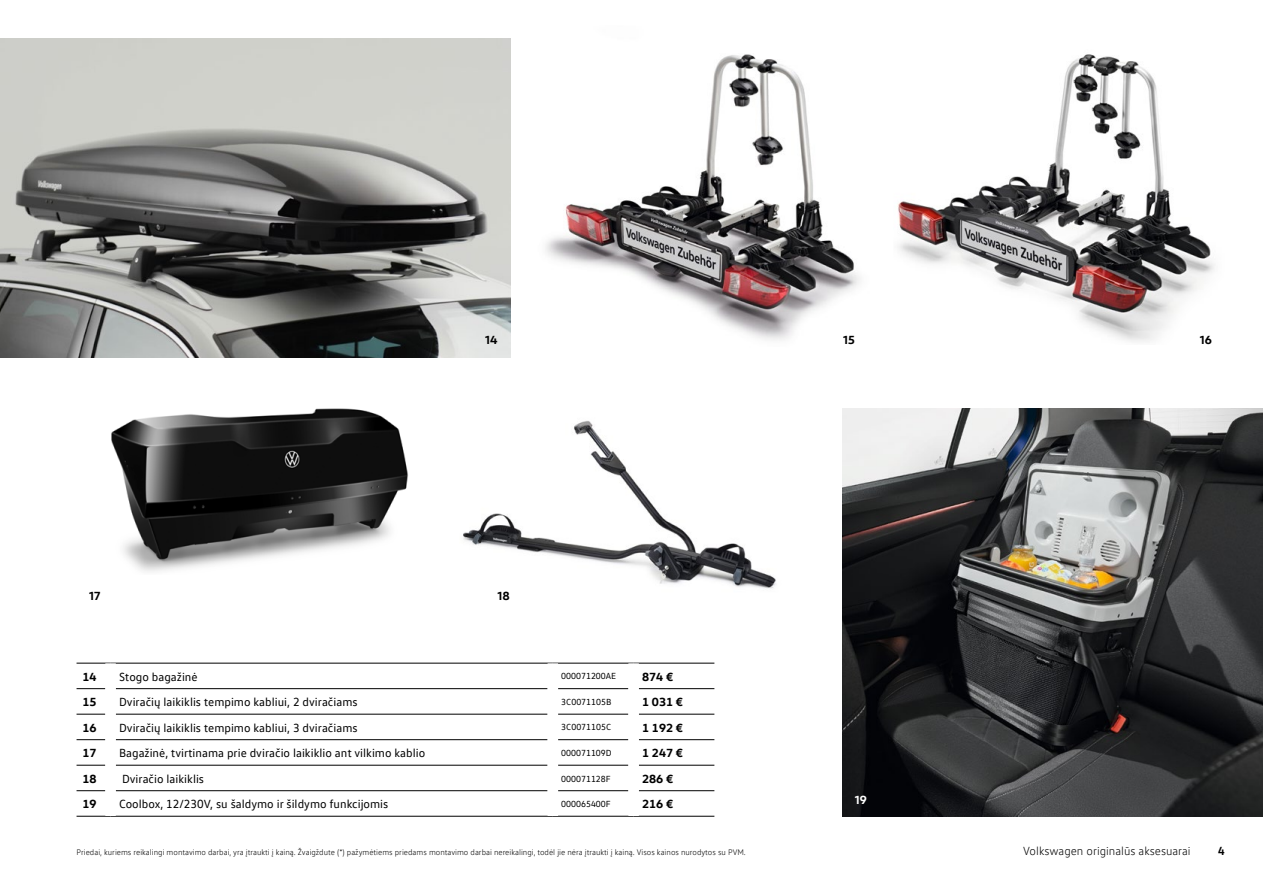
<style>
.page{position:relative;width:1263px;height:893px;background:#fff}
.page>*{position:absolute;margin:0;border:0;box-sizing:border-box;transform-origin:0 0}
.apraksts{font:12px "VW Text";color:#000}
.cena_NR{font:700 12px "VW Head";color:#000}
.t1{font:300 12px "VW Text";color:#000}
.Bildnummer_8pt_Bold{font:700 12px "VW Head";letter-spacing:.01em;color:#000}
.Bildnummer_8pt_Bold-2{font:700 12px "VW Head";color:#fff}
.t2{font:700 12px "VW Text";color:#000}
.KODS{font:9px "VW Text";color:#000}
.t3{font:300 8.25px "VW Text";color:#000}
</style>
<div class="page">
<hr style="left:77px;top:663px;width:34px;height:1px;background:#000">
<hr style="left:116px;top:688px;width:432px;height:1px;background:#000">
<hr style="left:558px;top:688px;width:70px;height:1px;background:#000">
<hr style="left:639px;top:688px;width:75px;height:1px;background:#000">
<svg style="left:77px;top:688px;width:28px;height:1px"></svg>
<svg style="left:77px;top:714px;width:28px;height:1px"></svg>
<hr style="left:116px;top:714px;width:432px;height:1px;background:#000">
<hr style="left:558px;top:714px;width:70px;height:1px;background:#000">
<hr style="left:639px;top:714px;width:75px;height:1px;background:#000">
<svg style="left:77px;top:739px;width:28px;height:1px"></svg>
<hr style="left:116px;top:739px;width:432px;height:1px;background:#000">
<hr style="left:558px;top:739px;width:70px;height:1px;background:#000">
<hr style="left:639px;top:739px;width:75px;height:1px;background:#000">
<svg style="left:77px;top:765px;width:28px;height:1px"></svg>
<hr style="left:116px;top:765px;width:432px;height:1px;background:#000">
<hr style="left:558px;top:765px;width:70px;height:1px;background:#000">
<hr style="left:639px;top:765px;width:75px;height:1px;background:#000">
<svg style="left:77px;top:790px;width:28px;height:1px"></svg>
<hr style="left:116px;top:790px;width:432px;height:1px;background:#000">
<hr style="left:558px;top:790px;width:70px;height:1px;background:#000">
<hr style="left:639px;top:790px;width:75px;height:1px;background:#000">
<hr style="left:77px;top:816px;width:34px;height:1px;background:#000">
<hr style="left:111px;top:816px;width:442px;height:1px;background:#000">
<hr style="left:553px;top:816px;width:81px;height:1px;background:#000">
<hr style="left:634px;top:816px;width:80px;height:1px;background:#000">
<hr style="left:634px;top:663px;width:80px;height:1px;background:#000">
<hr style="left:553px;top:663px;width:81px;height:1px;background:#000">
<div style="left:628px;top:663px;width:11px;height:26px;background:#fff"></div>
<hr style="left:111px;top:663px;width:442px;height:1px;background:#000">
<div style="left:548px;top:663px;width:10px;height:26px;background:#fff"></div>
<div style="left:105px;top:663px;width:11px;height:26px;background:#fff"></div>
<img style="left:111px;top:408px;width:297px;height:164px">
<img style="left:463px;top:421px;width:313px;height:168px">
<img style="left:0;top:38px;width:510px;height:319px">
<img style="left:842px;top:408px;width:421px;height:408px">
<img style="left:545px;top:54px;width:315px;height:286px">
<img style="left:898px;top:54px;width:317px;height:288px">
<p class="Bildnummer_8pt_Bold" style="left:485px;top:332px;width:14px">14</p>
<p class="Bildnummer_8pt_Bold" style="left:843px;top:332px;width:13px">15</p>
<p class="Bildnummer_8pt_Bold" style="left:1200px;top:332px;width:14px">16</p>
<p class="Bildnummer_8pt_Bold" style="left:89px;top:588px;width:13px">17</p>
<p class="Bildnummer_8pt_Bold" style="left:497px;top:588px;width:14px">18</p>
<p class="cena_NR" style="left:83px;top:669px;width:16px">14</p>
<p class="apraksts" style="left:119px;top:669px;width:80px">Stogo bagažinė</p>
<p class="KODS" style="left:561px;top:671px;width:56px">000071200AE</p>
<p class="cena_NR" style="left:642px;top:669px;width:33px">874 €</p>
<p class="cena_NR" style="left:83px;top:694px;width:16px">15</p>
<p class="apraksts" style="left:119px;top:695px;width:240px">Dviračių laikiklis tempimo kabliui, 2 dviračiams</p>
<p class="KODS" style="left:561px;top:696px;width:52px">3C0071105B</p>
<p class="cena_NR" style="left:642px;top:694px;width:42px">1 031 €</p>
<p class="cena_NR" style="left:83px;top:720px;width:16px">16</p>
<p class="apraksts" style="left:119px;top:720px;width:240px">Dviračių laikiklis tempimo kabliui, 3 dviračiams</p>
<p class="KODS" style="left:561px;top:722px;width:51px">3C0071105C</p>
<p class="cena_NR" style="left:642px;top:720px;width:42px">1 192 €</p>
<p class="cena_NR" style="left:83px;top:745px;width:16px">17</p>
<p class="apraksts" style="left:119px;top:746px;width:308px">Bagažinė, tvirtinama prie dviračio laikiklio ant vilkimo kablio</p>
<p class="KODS" style="left:561px;top:747px;width:52px">000071109D</p>
<p class="cena_NR" style="left:642px;top:745px;width:42px">1 247 €</p>
<p class="cena_NR" style="left:83px;top:771px;width:16px">18</p>
<p class="apraksts" style="left:122px;top:771px;width:84px">Dviračio laikiklis</p>
<p class="KODS" style="left:561px;top:773px;width:51px">000071128F</p>
<p class="cena_NR" style="left:642px;top:771px;width:33px">286 €</p>
<p class="cena_NR" style="left:83px;top:796px;width:16px">19</p>
<p class="apraksts" style="left:119px;top:797px;width:271px">Coolbox, 12/230V, su šaldymo ir šildymo funkcijomis</p>
<p class="KODS" style="left:561px;top:798px;width:51px">000065400F</p>
<p class="cena_NR" style="left:642px;top:796px;width:33px">216 €</p>
<p class="t3" style="left:77px;top:847px;width:671px">Priedai, kuriems reikalingi montavimo darbai, yra įtraukti į kainą. Žvaigždute (*) pažymėtiems priedams montavimo darbai nereikalingi, todėl jie nėra įtraukti į kainą. Visos kainos nurodytos su PVM.</p>
<p class="t1" style="left:1023px;top:843px;width:169px">Volkswagen originalūs aksesuarai</p>
<p class="t2" style="left:1218px;top:843px;width:8px">4</p>
<p class="Bildnummer_8pt_Bold-2" style="left:855px;top:792px;width:14px">19</p>
</div>
